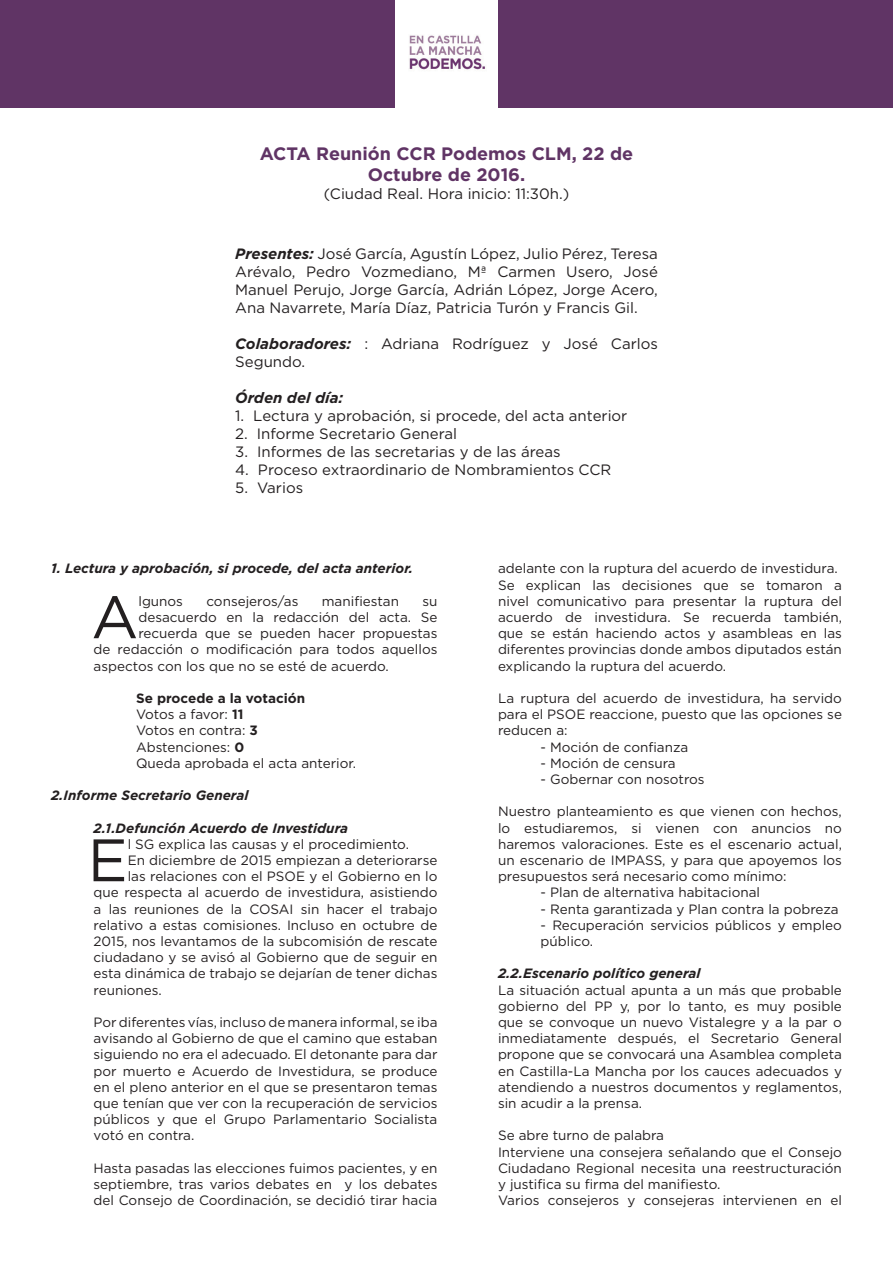
<style>
.page{position:relative;width:893px;height:1263px;background:#fff}
.page>*{position:absolute;margin:0;border:0;box-sizing:border-box;transform-origin:0 0}
.t1{font:59.85px "Gotham";color:#231f20}
.t2{font:700 18px/21.6px "Gotham";color:#603465;text-align:center}
.t3{font:15px/18px "Gotham";color:#231f20;text-align:justify}
.t4{font:italic 700 15px "Gotham";color:#231f20}
.t5{font:13.5px/16.2px "Gotham";color:#231f20;text-align:justify}
.t6{font:italic 700 13.5px "Gotham";color:#231f20}
.s1{font-weight:700;font-style:italic}
.s2{font-weight:700}
</style>
<div class="page">
<div style="left:0;top:0;width:893px;height:107px;background:#603465"></div>
<img style="left:395px;top:0;width:103px;height:107px">
<h2 class="t2" style="left:260px;top:143px;width:375px">ACTA Reunión CCR Podemos CLM, 22 de<br>Octubre de 2016.</h2>
<p class="t3" style="left:324px;top:185px;width:247px">(Ciudad Real. Hora inicio: 11:30h.)</p>
<p class="t3" style="left:235px;top:244px;width:424px"><span class="s1">Presentes:</span> José García, Agustín López, Julio Pérez, Teresa Arévalo, Pedro Vozmediano, Mª Carmen Usero, José Manuel Perujo, Jorge García, Adrián López, Jorge Acero, Ana Navarrete, María Díaz, Patricia Turón y Francis Gil.</p>
<p class="t3" style="left:235px;top:334px;width:424px"><span class="s1">Colaboradores:</span> : Adriana Rodríguez y José Carlos<br>Segundo.</p>
<p class="t4" style="left:235px;top:387px;width:110px">Órden del día:</p>
<p class="t3" style="left:235px;top:406px;width:394px">1. Lectura y aprobación, si procede, del acta anterior</p>
<p class="t3" style="left:235px;top:424px;width:223px">2. Informe Secretario General</p>
<p class="t3" style="left:235px;top:442px;width:327px">3. Informes de las secretarias y de las áreas</p>
<p class="t3" style="left:235px;top:460px;width:378px">4. Proceso extraordinario de Nombramientos CCR</p>
<p class="t3" style="left:235px;top:478px;width:69px">5. Varios</p>
<p class="t6" style="left:51px;top:560px;width:364px">1. Lectura y aprobación, si procede, del acta anterior.</p>
<h1 class="t1" style="left:91px;top:579px;width:49px">A</h1>
<p class="t5" style="left:138px;top:593px;width:46px">lgunos</p>
<p class="t5" style="left:206px;top:593px;width:93px">consejeros/as</p>
<p class="t5" style="left:322px;top:593px;width:79px">manifiestan</p>
<p class="t5" style="left:422px;top:593px;width:17px">su</p>
<p class="t5" style="left:138px;top:609px;width:301px">desacuerdo en la redacción del acta. Se</p>
<p class="t5" style="left:138px;top:625px;width:301px">recuerda que se pueden hacer propuestas</p>
<p class="t5" style="left:94px;top:641px;width:345px">de redacción o modificación para todos aquellos</p>
<p class="t5" style="left:94px;top:657px;width:297px">aspectos con los que no se esté de acuerdo.</p>
<p class="t5" style="left:136px;top:690px;width:222px;text-align:left"><span class="s2">Se procede a la votación<br></span>Votos a favor: <span class="s2">11<br></span>Votos en contra: <span class="s2">3<br></span>Abstenciones: <span class="s2">0<br></span>Queda aprobada el acta anterior.</p>
<p class="t6" style="left:51px;top:786px;width:199px">2.Informe Secretario General</p>
<p class="t6" style="left:94px;top:819px;width:256px">2.1.Defunción Acuerdo de Investidura</p>
<h1 class="t1" style="left:88px;top:822px;width:42px">E</h1>
<p class="t5" style="left:128px;top:836px;width:283px">l SG explica las causas y el procedimiento.</p>
<p class="t5" style="left:128px;top:852px;width:311px">En diciembre de 2015 empiezan a deteriorarse</p>
<p class="t5" style="left:128px;top:868px;width:311px">las relaciones con el PSOE y el Gobierno en lo</p>
<p class="t5" style="left:94px;top:884px;width:345px">que respecta al acuerdo de investidura, asistiendo</p>
<p class="t5" style="left:94px;top:900px;width:345px">a las reuniones de la COSAI sin hacer el trabajo</p>
<p class="t5" style="left:94px;top:917px;width:345px">relativo a estas comisiones. Incluso en octubre de</p>
<p class="t5" style="left:94px;top:933px;width:345px">2015, nos levantamos de la subcomisión de rescate</p>
<p class="t5" style="left:94px;top:949px;width:345px">ciudadano y se avisó al Gobierno que de seguir en</p>
<p class="t5" style="left:94px;top:965px;width:345px">esta dinámica de trabajo se dejarían de tener dichas</p>
<p class="t5" style="left:94px;top:981px;width:70px">reuniones.</p>
<p class="t5" style="left:94px;top:1014px;width:345px">Por diferentes vías, incluso de manera informal, se iba avisando al Gobierno de que el camino que estaban siguiendo no era el adecuado. El detonante para dar por muerto e Acuerdo de Investidura, se produce en el pleno anterior en el que se presentaron temas que tenían que ver con la recuperación de servicios públicos y que el Grupo Parlamentario Socialista votó en contra.</p>
<p class="t5" style="left:94px;top:1160px;width:345px">Hasta pasadas las elecciones fuimos pacientes, y en septiembre, tras varios debates en y los debates del Consejo de Coordinación, se decidió tirar hacia</p>
<p class="t5" style="left:498px;top:560px;width:345px;text-align:left">adelante con la ruptura del acuerdo de investidura.<br>Se explican las decisiones que se tomaron a nivel comunicativo para presentar la ruptura del acuerdo de investidura. Se recuerda también, que se están haciendo actos y asambleas en las diferentes provincias donde ambos diputados están explicando la ruptura del acuerdo.</p>
<p class="t5" style="left:498px;top:690px;width:345px">La ruptura del acuerdo de investidura, ha servido para el PSOE reaccione, puesto que las opciones se reducen a:</p>
<p class="t5" style="left:541px;top:738px;width:149px">- Moción de confianza</p>
<p class="t5" style="left:541px;top:755px;width:137px">- Moción de censura</p>
<p class="t5" style="left:541px;top:771px;width:166px">- Gobernar con nosotros</p>
<p class="t5" style="left:498px;top:803px;width:345px">Nuestro planteamiento es que vienen con hechos, lo estudiaremos, si vienen con anuncios no haremos valoraciones. Este es el escenario actual, un escenario de IMPASS, y para que apoyemos los presupuestos será necesario como mínimo:</p>
<p class="t5" style="left:541px;top:884px;width:221px">- Plan de alternativa habitacional</p>
<p class="t5" style="left:541px;top:900px;width:300px">- Renta garantizada y Plan contra la pobreza</p>
<p class="t5" style="left:541px;top:917px;width:303px">- Recuperación servicios públicos y empleo público.</p>
<p class="t6" style="left:498px;top:965px;width:204px">2.2.Escenario político general</p>
<p class="t5" style="left:498px;top:981px;width:345px">La situación actual apunta a un más que probable gobierno del PP y, por lo tanto, es muy posible que se convoque un nuevo Vistalegre y a la par o inmediatamente después, el Secretario General propone que se convocará una Asamblea completa en Castilla-La Mancha por los cauces adecuados y atendiendo a nuestros documentos y reglamentos, sin acudir a la prensa.</p>
<p class="t5" style="left:498px;top:1127px;width:345px;text-align:left">Se abre turno de palabra<br>Interviene una consejera señalando que el Consejo Ciudadano Regional necesita una reestructuración y justifica su firma del manifiesto.<br>Varios consejeros y consejeras intervienen en el</p>
</div>
